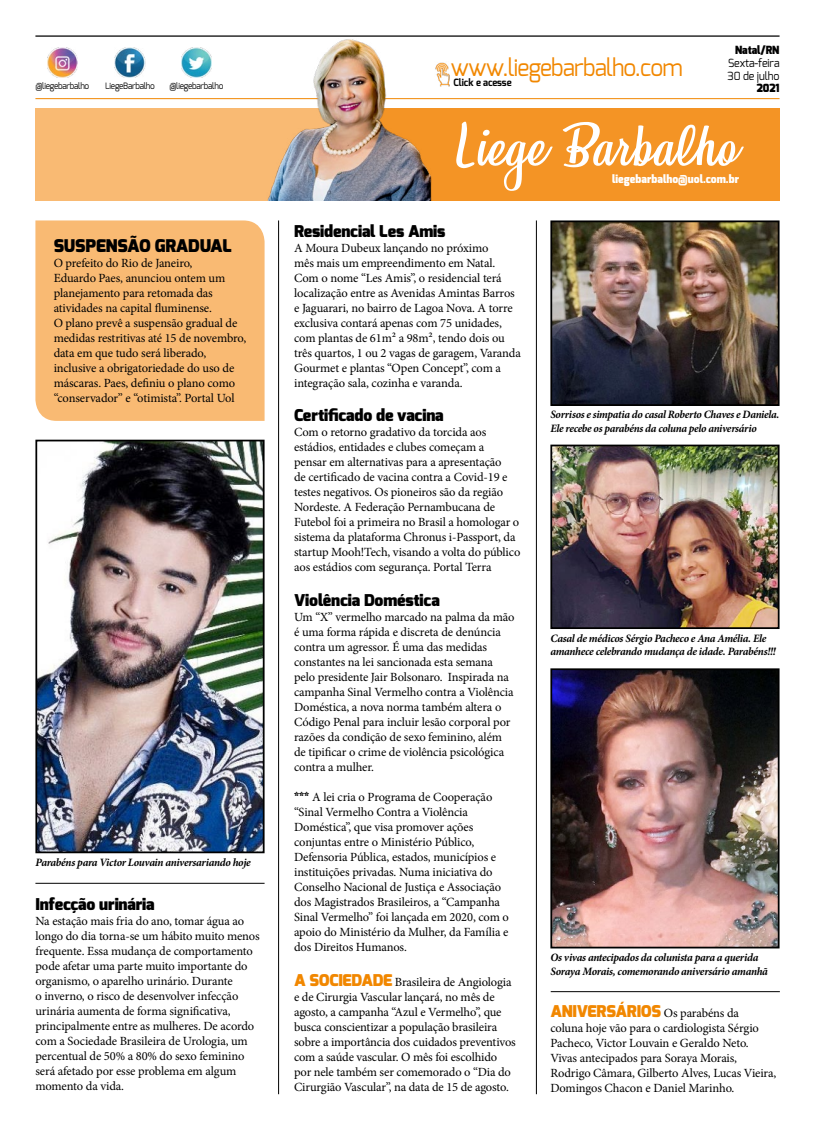
<style>
.page{position:relative;width:815px;height:1124px;background:#fff}
.page>*{position:absolute;margin:0;border:0;box-sizing:border-box;transform-origin:0 0}
.t1{font:51.25px "Honeymoon Personal Use";color:#fff}
.t2{font:23.88px "Exo";letter-spacing:-.03em;color:#f18700;scale:.95 1}
.t3{font:900 17.5px "Exo";letter-spacing:-.01em;color:#000}
.t4{font:900 16.25px "Exo";letter-spacing:-.01em;color:#000}
.t5{font:900 16.25px "Exo";letter-spacing:-.01em;color:#f18700}
.t6{font:12.5px/15px "Minion Pro";letter-spacing:-.01em;color:#000}
.t7{font:italic 700 11.25px/13.5px "Minion Pro";letter-spacing:-.03em;color:#000}
.t8{font:900 11.25px "Exo";color:#fff;scale:.95 1}
.t9{font:11.25px/12.5px "Exo";letter-spacing:-.01em;color:#000;scale:.95 1}
.t10{font:900 11.25px "Exo";letter-spacing:-.01em;color:#000;scale:.95 1}
.t11{font:700 10px "Exo";letter-spacing:-.01em;color:#000;scale:.95 1}
.t12{font:8.75px "Exo";letter-spacing:-.03em;color:#000;scale:.95 1}
.s1{font-family:"Exo";font-weight:900}
.s2{font-family:"Exo";font-weight:900;font-size:16.25px;color:#f18700}
.s3{font-family:"Minion Pro";font-weight:400;font-size:12.5px;color:#000}
</style>
<div class="page">
<hr style="left:35px;top:35px;width:745px;height:2px;background:#000">
<hr style="left:35px;top:98px;width:745px;height:1px;background:#f18700">
<img style="left:47px;top:47px;width:31px;height:30px">
<img style="left:114px;top:47px;width:31px;height:30px">
<img style="left:181px;top:47px;width:31px;height:30px">
<div style="left:35px;top:108px;width:745px;height:93px;background:#f9ba73"></div>
<div style="left:331px;top:108px;width:449px;height:93px;background:#f49425"></div>
<img style="left:242px;top:35px;width:235px;height:166px">
<hr style="left:278px;top:220px;width:1px;height:873px;background:#000">
<hr style="left:536px;top:220px;width:1px;height:873px;background:#000">
<hr style="left:551px;top:991px;width:229px;height:1px;background:#000">
<img style="left:553px;top:223px;width:224px;height:180px">
<div style="left:550px;top:220px;width:230px;height:186px;border:2px solid #000"></div>
<img style="left:553px;top:671px;width:224px;height:274px">
<div style="left:550px;top:668px;width:230px;height:280px;border:2px solid #000"></div>
<img style="left:553px;top:447px;width:224px;height:179px">
<div style="left:550px;top:444px;width:230px;height:185px;border:2px solid #000"></div>
<div style="left:35px;top:220px;width:230px;height:201px;background:#f9ba73"></div>
<hr style="left:35px;top:882px;width:230px;height:1px;background:#000">
<img style="left:38px;top:442px;width:224px;height:408px">
<div style="left:35px;top:439px;width:230px;height:414px;border:2px solid #000"></div>
<img style="left:429px;top:61px;width:27px;height:26px">
<p class="t12" style="left:35px;top:80px;width:58px">@liegebarbalho</p>
<p class="t12" style="left:105px;top:80px;width:54px">LiegeBarbalho</p>
<p class="t12" style="left:169px;top:80px;width:58px">@liegebarbalho</p>
<h3 class="t3" style="left:54px;top:234px;width:180px">SUSPENSÃO GRADUAL</h3>
<p class="t6" style="left:54px;top:255px;width:194px">O prefeito do Rio de Janeiro,<br>Eduardo Paes, anunciou ontem um planejamento para retomada das atividades na capital fluminense.<br>O plano prevê a suspensão gradual de medidas restritivas até 15 de novembro, data em que tudo será liberado, inclusive a obrigatoriedade do uso de máscaras. Paes, definiu o plano como “conservador” e “otimista”. Portal Uol</p>
<p class="t7" style="left:35px;top:855px;width:217px">Parabéns para Victor Louvain aniversariando hoje</p>
<h3 class="t4" style="left:35px;top:893px;width:121px">Infecção urinária</h3>
<p class="t6" style="left:35px;top:913px;width:226px">Na estação mais fria do ano, tomar água ao longo do dia torna-se um hábito muito menos frequente. Essa mudança de comportamento pode afetar uma parte muito importante do organismo, o aparelho urinário. Durante<br>o inverno, o risco de desenvolver infecção urinária aumenta de forma significativa, principalmente entre as mulheres. De acordo com a Sociedade Brasileira de Urologia, um percentual de 50% a 80% do sexo feminino será afetado por esse problema em algum momento da vida.</p>
<p class="t10" style="left:735px;top:43px;width:48px">Natal/RN</p>
<p class="t9" style="left:727px;top:57px;width:56px">Sexta-feira<br>30 de julho</p>
<p class="t10" style="left:757px;top:81px;width:26px">2021</p>
<h2 class="t2" style="left:451px;top:52px;width:246px">www.liegebarbalho.com</h2>
<p class="t11" style="left:454px;top:76px;width:63px">Click e acesse</p>
<h1 class="t1" style="left:458px;top:117px;width:281px">Liege Barbalho</h1>
<p class="t8" style="left:612px;top:171px;width:135px">liegebarbalho@uol.com.br</p>
<h3 class="t4" style="left:294px;top:220px;width:153px">Residencial Les Amis</h3>
<p class="t6" style="left:294px;top:240px;width:228px">A Moura Dubeux lançando no próximo<br>mês mais um empreendimento em Natal.<br>Com o nome “Les Amis”, o residencial terá localização entre as Avenidas Amintas Barros e Jaguarari, no bairro de Lagoa Nova. A torre exclusiva contará apenas com 75 unidades, com plantas de 61m² a 98m², tendo dois ou três quartos, 1 ou 2 vagas de garagem, Varanda Gourmet e plantas “Open Concept”, com a integração sala, cozinha e varanda.</p>
<h3 class="t4" style="left:294px;top:405px;width:151px">Certificado de vacina</h3>
<p class="t6" style="left:294px;top:425px;width:228px">Com o retorno gradativo da torcida aos estádios, entidades e clubes começam a<br>pensar em alternativas para a apresentação<br>de certificado de vacina contra a Covid-19 e testes negativos. Os pioneiros são da região Nordeste. A Federação Pernambucana de Futebol foi a primeira no Brasil a homologar o sistema da plataforma Chronus i-Passport, da startup Mooh!Tech, visando a volta do público aos estádios com segurança. Portal Terra</p>
<h3 class="t4" style="left:294px;top:589px;width:147px">Violência Doméstica</h3>
<p class="t6" style="left:294px;top:609px;width:222px">Um “X” vermelho marcado na palma da mão é uma forma rápida e discreta de denúncia contra um agressor. É uma das medidas constantes na lei sancionada esta semana pelo presidente Jair Bolsonaro. Inspirada na campanha Sinal Vermelho contra a Violência Doméstica, a nova norma também altera o Código Penal para incluir lesão corporal por razões da condição de sexo feminino, além de tipificar o crime de violência psicológica contra a mulher.</p>
<p class="t6" style="left:294px;top:789px;width:216px"><span class="s1">***</span> A lei cria o Programa de Cooperação “Sinal Vermelho Contra a Violência Doméstica”, que visa promover ações conjuntas entre o Ministério Público, Defensoria Pública, estados, municípios e instituições privadas. Numa iniciativa do Conselho Nacional de Justiça e Associação dos Magistrados Brasileiros, a “Campanha Sinal Vermelho” foi lançada em 2020, com o apoio do Ministério da Mulher, da Família e dos Direitos Humanos.</p>
<p class="t6" style="left:294px;top:974px;width:223px"><span class="s2">A SOCIEDADE</span> Brasileira de Angiologia e de Cirurgia Vascular lançará, no mês de agosto, a campanha “Azul e Vermelho”, que busca conscientizar a população brasileira sobre a importância dos cuidados preventivos com a saúde vascular. O mês foi escolhido por nele também ser comemorado o “Dia do Cirurgião Vascular”, na data de 15 de agosto.</p>
<p class="t7" style="left:550px;top:407px;width:231px">Sorrisos e simpatia do casal Roberto Chaves e Daniela.<br>Ele recebe os parabéns da coluna pelo aniversário</p>
<p class="t7" style="left:550px;top:631px;width:227px">Casal de médicos Sérgio Pacheco e Ana Amélia. Ele amanhece celebrando mudança de idade. Parabéns!!!</p>
<p class="t7" style="left:550px;top:950px;width:219px">Os vivas antecipados da colunista para a querida<br>Soraya Morais, comemorando aniversário amanhã</p>
<h3 class="t5" style="left:550px;top:1000px;width:190px">ANIVERSÁRIOS <span class="s3">Os parabéns da</span></h3>
<p class="t6" style="left:550px;top:1019px;width:227px">coluna hoje vão para o cardiologista Sérgio Pacheco, Victor Louvain e Geraldo Neto.<br>Vivas antecipados para Soraya Morais, Rodrigo Câmara, Gilberto Alves, Lucas Vieira, Domingos Chacon e Daniel Marinho.</p>
</div>
